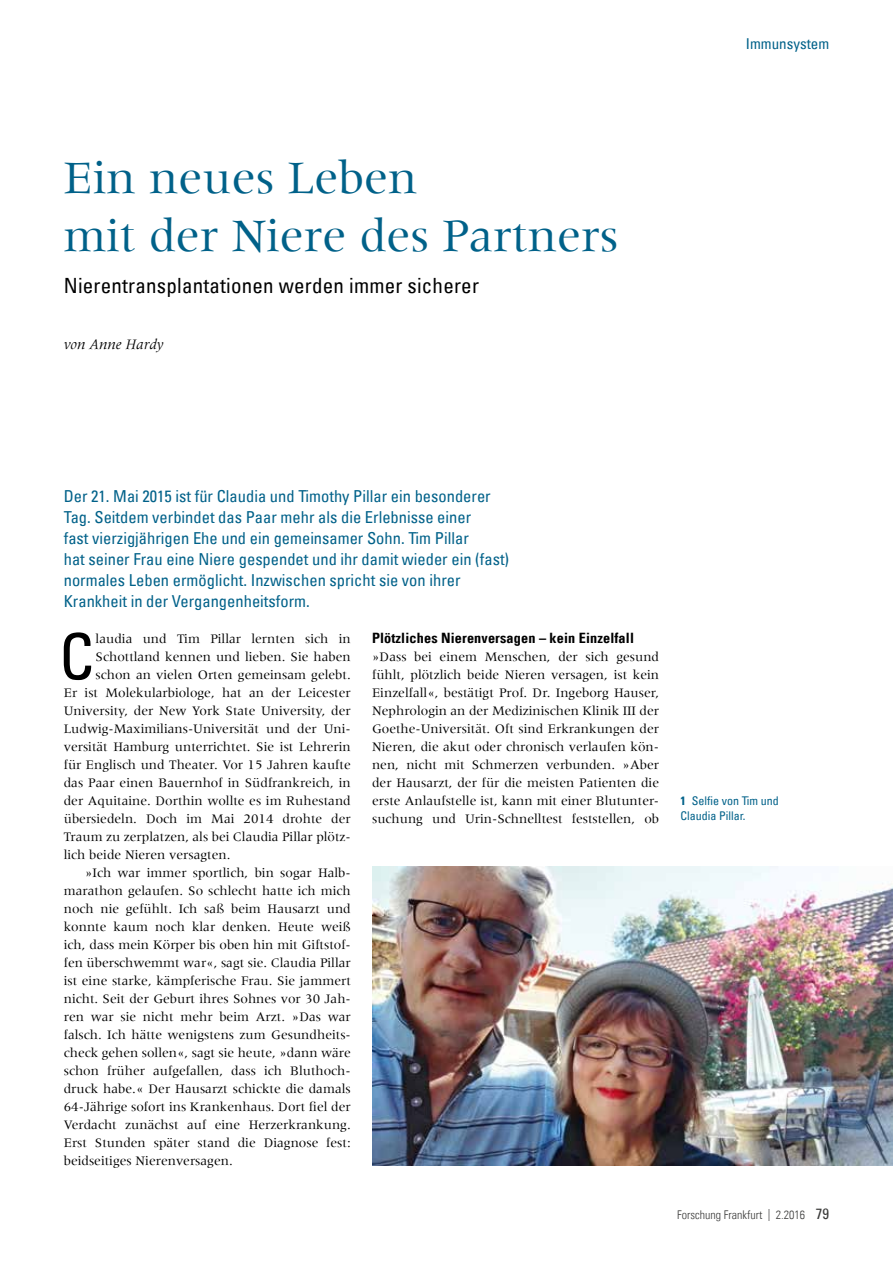
<style>
.page{position:relative;width:893px;height:1263px;background:#fff}
.page>*{position:absolute;margin:0;border:0;box-sizing:border-box;transform-origin:0 0}
.t1{font:condensed 63.3px "Univers Com 57";color:#000}
.t2{font:48px/57.6px "Meridien";color:#006189}
.t3{font:condensed 21px "Univers Com 57";letter-spacing:.01em;color:#000}
.t4{font:condensed 16.5px/21px "Univers Com 57";color:#006189}
.t5{font:italic 15px "Meridien Com";color:#000}
.t6{font:condensed 15px "Univers Com 57";color:#006189}
.t7{font:14.25px "Univers Com 67 Bold Cond";letter-spacing:.01em;color:#000}
.t8{font:13.5px/18px "Meridien";color:#000;text-align:justify}
.t9{font:condensed 12px/14.4px "Univers Com 57";color:#006189}
.t10{font:12px "Univers Com 47 Light Cond";color:#3b3b3a}
.s1{font-family:"Univers Com 67 Bold Cond";font-stretch:normal}
.s2{font-family:"Univers Com 57";font-stretch:condensed;font-size:15px}
</style>
<div class="page">
<img style="left:372px;top:866px;width:521px;height:299px">
<h2 class="t2" style="left:64px;top:149px;width:556px">Ein neues Leben<br>mit der Niere des Partners</h2>
<h3 class="t3" style="left:64px;top:272px;width:417px">Nierentransplantationen werden immer sicherer</h3>
<p class="t5" style="left:64px;top:335px;width:101px">von Anne Hardy</p>
<p class="t6" style="left:746px;top:34px;width:85px">Immunsystem</p>
<p class="t4" style="left:64px;top:485px;width:447px">Der 21. Mai 2015 ist für Claudia und Timothy Pillar ein besonderer Tag. Seitdem verbindet das Paar mehr als die Erlebnisse einer<br>fast vierzigjährigen Ehe und ein gemeinsamer Sohn. Tim Pillar<br>hat seiner Frau eine Niere gespendet und ihr damit wieder ein (fast) normales Leben ermöglicht. Inzwischen spricht sie von ihrer Krankheit in der Vergangenheitsform.</p>
<h1 class="t1" style="left:59px;top:616px;width:37px">C</h1>
<p class="t8" style="left:96px;top:630px;width:257px">laudia und Tim Pillar lernten sich in</p>
<p class="t7" style="left:372px;top:629px;width:263px">Plötzliches Nierenversagen – kein Einzelfall</p>
<p class="t8" style="left:372px;top:648px;width:289px">»Dass bei einem Menschen, der sich gesund fühlt, plötzlich beide Nieren versagen, ist kein Einzelfall«, bestätigt Prof. Dr. Ingeborg Hauser, Nephrologin an der Medizinischen Klinik III der Goethe-Universität. Oft sind Erkrankungen der Nieren, die akut oder chronisch verlaufen kön&shy;nen, nicht mit Schmerzen verbunden. »Aber der Hausarzt, der für die meisten Patienten die erste Anlaufstelle ist, kann mit einer Blutunter&shy;suchung und Urin-Schnelltest feststellen, ob</p>
<p class="t8" style="left:96px;top:648px;width:257px">Schottland kennen und lieben. Sie haben</p>
<p class="t8" style="left:96px;top:666px;width:257px">schon an vielen Orten gemeinsam gelebt.</p>
<p class="t8" style="left:64px;top:684px;width:289px">Er ist Molekularbiologe, hat an der Leicester</p>
<p class="t8" style="left:64px;top:702px;width:288px">University, der New York State University, der</p>
<p class="t8" style="left:64px;top:720px;width:288px">Ludwig-Maximilians-Universität und der Uni-</p>
<p class="t8" style="left:64px;top:738px;width:288px">versität Hamburg unterrichtet. Sie ist Lehrerin</p>
<p class="t8" style="left:64px;top:756px;width:288px">für Englisch und Theater. Vor 15 Jahren kaufte</p>
<p class="t8" style="left:64px;top:774px;width:289px">das Paar einen Bauernhof in Südfrankreich, in</p>
<p class="t8" style="left:64px;top:792px;width:289px">der Aquitaine. Dorthin wollte es im Ruhestand</p>
<p class="t8" style="left:64px;top:810px;width:288px">übersiedeln. Doch im Mai 2014 drohte der</p>
<p class="t8" style="left:64px;top:828px;width:289px">Traum zu zerplatzen, als bei Claudia Pillar plötz-</p>
<p class="t8" style="left:64px;top:846px;width:168px">lich beide Nieren versagten.</p>
<p class="t8" style="left:85px;top:864px;width:265px">»Ich war immer sportlich, bin sogar Halb-</p>
<p class="t8" style="left:64px;top:882px;width:289px">marathon gelaufen. So schlecht hatte ich mich</p>
<p class="t8" style="left:64px;top:900px;width:288px">noch nie gefühlt. Ich saß beim Hausarzt und</p>
<p class="t8" style="left:64px;top:918px;width:289px">konnte kaum noch klar denken. Heute weiß</p>
<p class="t8" style="left:64px;top:936px;width:289px">ich, dass mein Körper bis oben hin mit Giftstof-</p>
<p class="t8" style="left:64px;top:954px;width:288px">fen überschwemmt war«, sagt sie. Claudia Pillar</p>
<p class="t8" style="left:64px;top:972px;width:289px">ist eine starke, kämpferische Frau. Sie jammert</p>
<p class="t8" style="left:64px;top:990px;width:289px">nicht. Seit der Geburt ihres Sohnes vor 30 Jah-</p>
<p class="t8" style="left:64px;top:1008px;width:289px">ren war sie nicht mehr beim Arzt. »Das war</p>
<p class="t8" style="left:64px;top:1026px;width:289px">falsch. Ich hätte wenigstens zum Gesundheits-</p>
<p class="t8" style="left:64px;top:1044px;width:289px">check gehen sollen«, sagt sie heute, »dann wäre</p>
<p class="t8" style="left:64px;top:1062px;width:288px">schon früher aufgefallen, dass ich Bluthoch-</p>
<p class="t8" style="left:64px;top:1080px;width:289px">druck habe.« Der Hausarzt schickte die damals</p>
<p class="t8" style="left:64px;top:1098px;width:289px">64-Jährige sofort ins Krankenhaus. Dort fiel der</p>
<p class="t8" style="left:64px;top:1116px;width:289px">Verdacht zunächst auf eine Herzerkrankung.</p>
<p class="t8" style="left:64px;top:1134px;width:288px">Erst Stunden später stand die Diagnose fest:</p>
<p class="t8" style="left:64px;top:1152px;width:171px">beidseitiges Nierenversagen.</p>
<p class="t9" style="left:680px;top:793px;width:100px"><span class="s1">1</span> Selfie von Tim und<br>Claudia Pillar.</p>
<p class="t10" style="left:677px;top:1208px;width:153px">Forschung Frankfurt | 2.2016 <span class="s2">79</span></p>
</div>
